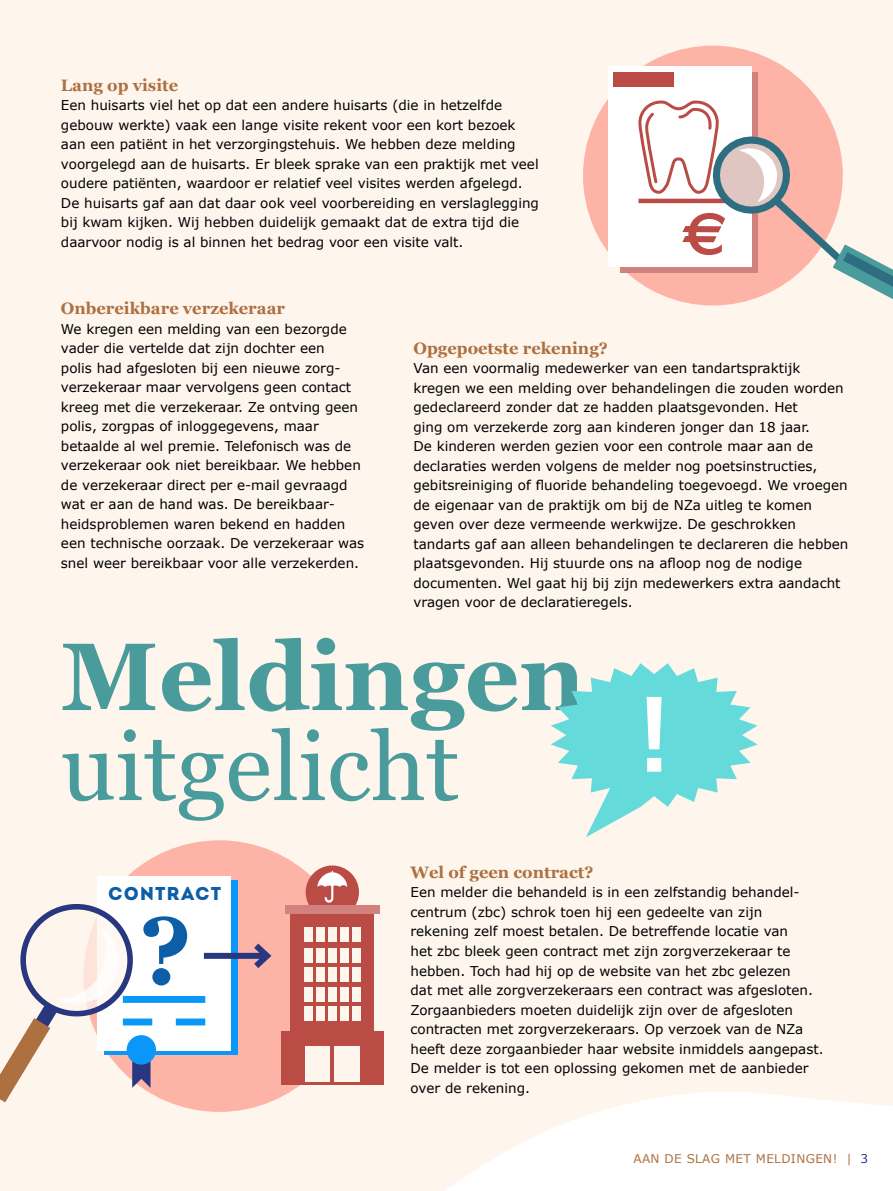
<style>
.page{position:relative;width:893px;height:1191px;background:#fef5ed}
.page>*{position:absolute;margin:0;border:0;box-sizing:border-box;transform-origin:0 0}
.t1{font:95.55px "Georgia";color:#4a9b9c}
.t2{font:700 95.55px "Georgia";color:#4a9b9c}
.t3{font:700 95.55px "Georgia";color:#0c5ea6}
.t4{font:18.6px "Intro";letter-spacing:.05em;color:#0c5ea6}
.PLAT{font:700 16.5px "Georgia";color:#ad7040}
.TUSSENKOP{font:13.5px/19.5px "Verdana";color:#000}
.t5{font:12px "Verdana";letter-spacing:.03em;color:#ad7040}
.s1{color:#293780}
</style>
<div class="page">
<svg style="left:366px;top:1058px;width:527px;height:133px"></svg>
<svg style="left:551px;top:663px;width:207px;height:174px"></svg>
<div style="left:583px;top:46px;width:260px;height:259px;background:#fdb3a6;border-radius:50%"></div>
<div style="left:83px;top:840px;width:272px;height:272px;background:#fdb3a6;border-radius:50%"></div>
<div style="left:608px;top:66px;width:144px;height:200px;background:#fff"></div>
<div style="left:105px;top:880px;width:133px;height:175px;background:#0b97f7"></div>
<div style="left:98px;top:875px;width:133px;height:175px;background:#fff"></div>
<div style="left:123px;top:1018px;width:29px;height:7px;background:#0b97f7"></div>
<div style="left:176px;top:1018px;width:29px;height:7px;background:#0b97f7"></div>
<div style="left:123px;top:996px;width:82px;height:7px;background:#0b97f7"></div>
<div style="left:127px;top:1035px;width:29px;height:29px;background:#0b97f7;border-radius:50%"></div>
<div style="left:306px;top:865px;width:53px;height:53px;background:#ba4b45;border-radius:50%"></div>
<div style="left:281px;top:1031px;width:102px;height:53px;background:#ba4b45"></div>
<div style="left:291px;top:911px;width:83px;height:173px;background:#ba4b45"></div>
<div style="left:285px;top:905px;width:94px;height:8px;background:#d1827f"></div>
<div style="left:304px;top:927px;width:8px;height:15px;background:#fef5ed"></div>
<div style="left:316px;top:927px;width:8px;height:15px;background:#fef5ed"></div>
<div style="left:328px;top:927px;width:8px;height:15px;background:#fef5ed"></div>
<div style="left:340px;top:927px;width:8px;height:15px;background:#fef5ed"></div>
<div style="left:353px;top:927px;width:8px;height:15px;background:#fef5ed"></div>
<div style="left:304px;top:948px;width:8px;height:15px;background:#fef5ed"></div>
<div style="left:316px;top:948px;width:8px;height:15px;background:#fef5ed"></div>
<div style="left:328px;top:948px;width:8px;height:15px;background:#fef5ed"></div>
<div style="left:340px;top:948px;width:8px;height:15px;background:#fef5ed"></div>
<div style="left:353px;top:948px;width:8px;height:15px;background:#fef5ed"></div>
<div style="left:304px;top:967px;width:8px;height:15px;background:#fef5ed"></div>
<div style="left:316px;top:967px;width:8px;height:15px;background:#fef5ed"></div>
<div style="left:328px;top:967px;width:8px;height:15px;background:#fef5ed"></div>
<div style="left:340px;top:967px;width:8px;height:15px;background:#fef5ed"></div>
<div style="left:353px;top:967px;width:8px;height:15px;background:#fef5ed"></div>
<div style="left:304px;top:987px;width:8px;height:14px;background:#fef5ed"></div>
<div style="left:316px;top:987px;width:8px;height:14px;background:#fef5ed"></div>
<div style="left:328px;top:987px;width:8px;height:14px;background:#fef5ed"></div>
<div style="left:340px;top:987px;width:8px;height:14px;background:#fef5ed"></div>
<div style="left:353px;top:987px;width:8px;height:14px;background:#fef5ed"></div>
<div style="left:304px;top:1006px;width:8px;height:15px;background:#fef5ed"></div>
<div style="left:316px;top:1006px;width:8px;height:15px;background:#fef5ed"></div>
<div style="left:328px;top:1006px;width:8px;height:15px;background:#fef5ed"></div>
<div style="left:340px;top:1006px;width:8px;height:15px;background:#fef5ed"></div>
<div style="left:353px;top:1006px;width:8px;height:15px;background:#fef5ed"></div>
<div style="left:305px;top:1046px;width:55px;height:36px;background:#fef5ed"></div>
<svg style="left:317px;top:871px;width:30px;height:31px"></svg>
<hr style="left:331px;top:1040px;width:3px;height:44px;background:#ba4b45">
<svg style="left:0;top:900px;width:151px;height:202px"></svg>
<div style="left:204px;top:953px;width:63px;height:6px;background:#293780"></div>
<svg style="left:248px;top:943px;width:24px;height:25px"></svg>
<div style="left:613px;top:73px;width:60px;height:14px;background:#ba4b45"></div>
<svg style="left:637px;top:99px;width:256px;height:200px"></svg>
<p class="PLAT" style="left:61px;top:72px;width:119px">Lang op visite</p>
<p class="TUSSENKOP" style="left:61px;top:95px;width:480px">Een huisarts viel het op dat een andere huisarts (die in hetzelfde gebouw werkte) vaak een lange visite rekent voor een kort bezoek aan een patiënt in het verzorgingstehuis. We hebben deze melding voorgelegd aan de huisarts. Er bleek sprake van een praktijk met veel oudere patiënten, waardoor er relatief veel visites werden afgelegd.<br>De huisarts gaf aan dat daar ook veel voorbereiding en verslaglegging bij kwam kijken. Wij hebben duidelijk gemaakt dat de extra tijd die daarvoor nodig is al binnen het bedrag voor een visite valt.</p>
<p class="PLAT" style="left:61px;top:296px;width:226px">Onbereikbare verzekeraar</p>
<p class="TUSSENKOP" style="left:61px;top:319px;width:287px">We kregen een melding van een bezorgde vader die vertelde dat zijn dochter een</p>
<p class="TUSSENKOP" style="left:61px;top:358px;width:281px">polis had afgesloten bij een nieuwe zorg-</p>
<p class="TUSSENKOP" style="left:61px;top:377px;width:301px">verzekeraar maar vervolgens geen contact kreeg met die verzekeraar. Ze ontving geen polis, zorgpas of inloggegevens, maar betaalde al wel premie. Telefonisch was de verzekeraar ook niet bereikbaar. We hebben de verzekeraar direct per e-mail gevraagd wat er aan de hand was. De bereikbaar-</p>
<p class="TUSSENKOP" style="left:61px;top:514px;width:305px">heidsproblemen waren bekend en hadden een technische oorzaak. De verzekeraar was snel weer bereikbaar voor alle verzekerden.</p>
<p class="PLAT" style="left:413px;top:336px;width:196px">Opgepoetste rekening?</p>
<p class="TUSSENKOP" style="left:413px;top:358px;width:436px">Van een voormalig medewerker van een tandartspraktijk kregen we een melding over behandelingen die zouden worden gedeclareerd zonder dat ze hadden plaatsgevonden. Het<br>ging om verzekerde zorg aan kinderen jonger dan 18 jaar.<br>De kinderen werden gezien voor een controle maar aan de declaraties werden volgens de melder nog poetsinstructies, gebitsreiniging of fluoride behandeling toegevoegd. We vroegen de eigenaar van de praktijk om bij de NZa uitleg te komen geven over deze vermeende werkwijze. De geschrokken tandarts gaf aan alleen behandelingen te declareren die hebben plaatsgevonden. Hij stuurde ons na afloop nog de nodige documenten. Wel gaat hij bij zijn medewerkers extra aandacht vragen voor de declaratieregels.</p>
<p class="t2" style="left:61px;top:605px;width:526px">Meldingen</p>
<p class="t1" style="left:61px;top:697px;width:400px">uitgelicht</p>
<p class="t4" style="left:108px;top:882px;width:114px">CONTRACT</p>
<p class="t3" style="left:140px;top:879px;width:54px">?</p>
<p class="PLAT" style="left:410px;top:859px;width:184px">Wel of geen contract?</p>
<p class="TUSSENKOP" style="left:410px;top:882px;width:415px">Een melder die behandeld is in een zelfstandig behandel&shy;centrum (zbc) schrok toen hij een gedeelte van zijn rekening zelf moest betalen. De betreffende locatie van<br>het zbc bleek geen contract met zijn zorgverzekeraar te hebben. Toch had hij op de website van het zbc gelezen<br>dat met alle zorgverzekeraars een contract was afgesloten.<br>Zorgaanbieders moeten duidelijk zijn over de afgesloten contracten met zorgverzekeraars. Op verzoek van de NZa heeft deze zorgaanbieder haar website inmiddels aangepast.<br>De melder is tot een oplossing gekomen met de aanbieder over de rekening.</p>
<p class="t5" style="left:633px;top:1150px;width:236px">AAN DE SLAG MET MELDINGEN! | <span class="s1">3</span></p>
</div>
